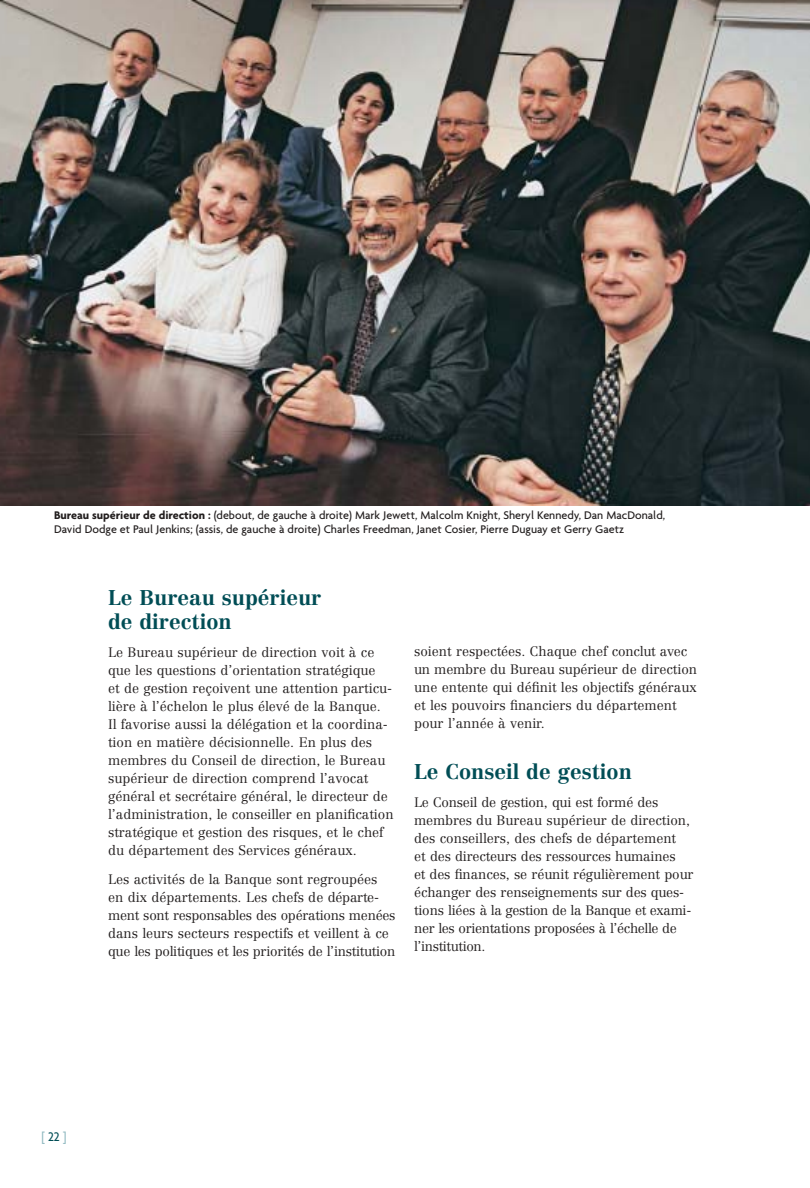
<style>
.page{position:relative;width:810px;height:1188px;background:#fff}
.page>*{position:absolute;margin:0;border:0;box-sizing:border-box;transform-origin:0 0}
.t1{font:700 21px/24px "Centennial";color:#004d55}
.t2{font:300 13.5px/18px "Centennial";color:#231f1f}
.t3{font:500 13.5px "Agenda";color:#90b9c0;scale:.9 1}
.t4{font:500 12px/13.5px "Agenda";color:#231f1f}
.s1{font-weight:700}
.s2{color:#004d55}
</style>
<div class="page">
<img style="left:0;top:0;width:810px;height:506px">
<p class="t4" style="left:54px;top:509px;width:613px"><span class="s1">Bureau supérieur de direction :</span> (debout, de gauche à droite) Mark Jewett, Malcolm Knight, Sheryl Kennedy, Dan MacDonald,<br>David Dodge et Paul Jenkins; (assis, de gauche à droite) Charles Freedman, Janet Cosier, Pierre Duguay et Gerry Gaetz</p>
<h1 class="t1" style="left:108px;top:587px;width:215px">Le Bureau supérieur de direction</h1>
<p class="t2" style="left:108px;top:645px;width:287px">Le Bureau supérieur de direction voit à ce que les questions d’orientation stratégique<br>et de gestion reçoivent une attention particu&shy;lière à l’échelon le plus élevé de la Banque.<br>Il favorise aussi la délégation et la coordina&shy;tion en matière décisionnelle. En plus des membres du Conseil de direction, le Bureau supérieur de direction comprend l’avocat général et secrétaire général, le directeur de l’administration, le conseiller en planification stratégique et gestion des risques, et le chef du département des Services généraux.</p>
<p class="t2" style="left:108px;top:871px;width:289px">Les activités de la Banque sont regroupées en dix départements. Les chefs de départe&shy;ment sont responsables des opérations menées dans leurs secteurs respectifs et veillent à ce que les politiques et les priorités de l’institution</p>
<p class="t2" style="left:414px;top:643px;width:284px">soient respectées. Chaque chef conclut avec un membre du Bureau supérieur de direction une entente qui définit les objectifs généraux et les pouvoirs financiers du département pour l’année à venir.</p>
<h1 class="t1" style="left:414px;top:761px;width:219px">Le Conseil de gestion</h1>
<p class="t2" style="left:414px;top:794px;width:281px">Le Conseil de gestion, qui est formé des membres du Bureau supérieur de direction, des conseillers, des chefs de département<br>et des directeurs des ressources humaines<br>et des finances, se réunit régulièrement pour échanger des renseignements sur des ques&shy;tions liées à la gestion de la Banque et exami&shy;ner les orientations proposées à l’échelle de l’institution.</p>
<p class="t3" style="left:41px;top:1131px;width:29px">[ <span class="s2">22</span> ]</p>
</div>
